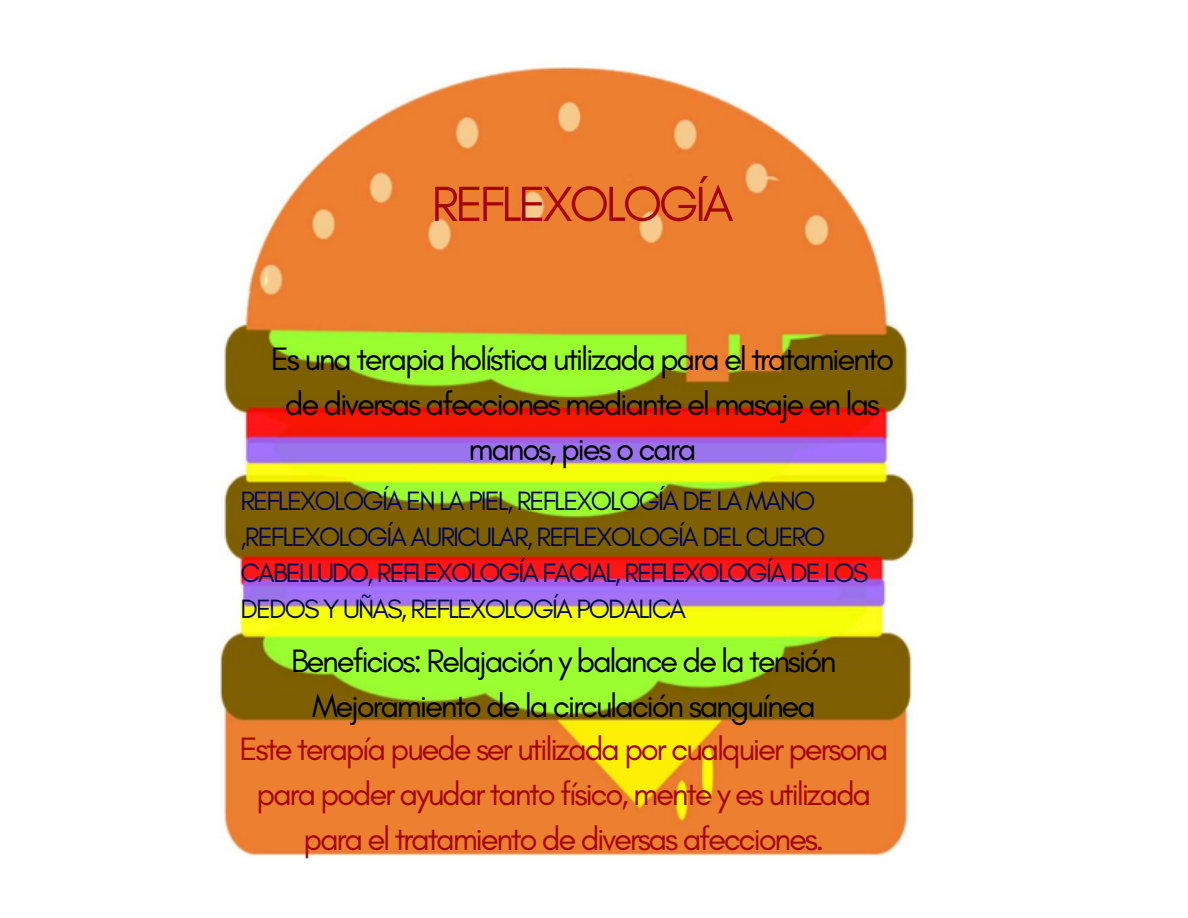
<style>
.page{position:relative;width:1188px;height:918px;background:#fff}
.page>*{position:absolute;margin:0;border:0;box-sizing:border-box;transform-origin:0 0}
.t1{font:50.4px "Glacial Indifference";letter-spacing:-.07em;color:#a40606}
.t2{font:33px/45px "Glacial Indifference";letter-spacing:-.07em;color:#000;text-align:center}
.t3{font:33px/45px "Glacial Indifference";letter-spacing:-.07em;color:#a40606;text-align:center}
.t4{font:27px/36px "Glacial Indifference";letter-spacing:-.07em;color:#000650}
</style>
<div class="page">
<img style="left:220px;top:67px;width:698px;height:790px">
<p class="t1" style="left:431px;top:173px;width:304px">REFLEXOLOGÍA</p>
<p class="t2" style="left:271px;top:336px;width:625px">Es una terapia holística utilizada para el tratamiento de diversas afecciones mediante el masaje en las manos, pies o cara</p>
<p class="t4" style="left:241px;top:482px;width:577px">REFLEXOLOGÍA EN LA PIEL, REFLEXOLOGÍA DE LA MANO</p>
<p class="t4" style="left:241px;top:518px;width:629px">,REFLEXOLOGÍA AURICULAR, REFLEXOLOGÍA DEL CUERO<br>CABELLUDO, REFLEXOLOGÍA FACIAL, REFLEXOLOGÍA DE LOS<br>DEDOS Y UÑAS, REFLEXOLOGÍA PODALICA</p>
<p class="t2" style="left:291px;top:638px;width:547px">Beneficios: Relajación y balance de la tensión</p>
<p class="t2" style="left:312px;top:683px;width:505px">Mejoramiento de la circulación sanguínea</p>
<p class="t3" style="left:240px;top:726px;width:650px">Este terapía puede ser utilizada por cualquier persona para poder ayudar tanto físico, mente y es utilizada para el tratamiento de diversas afecciones.</p>
</div>
